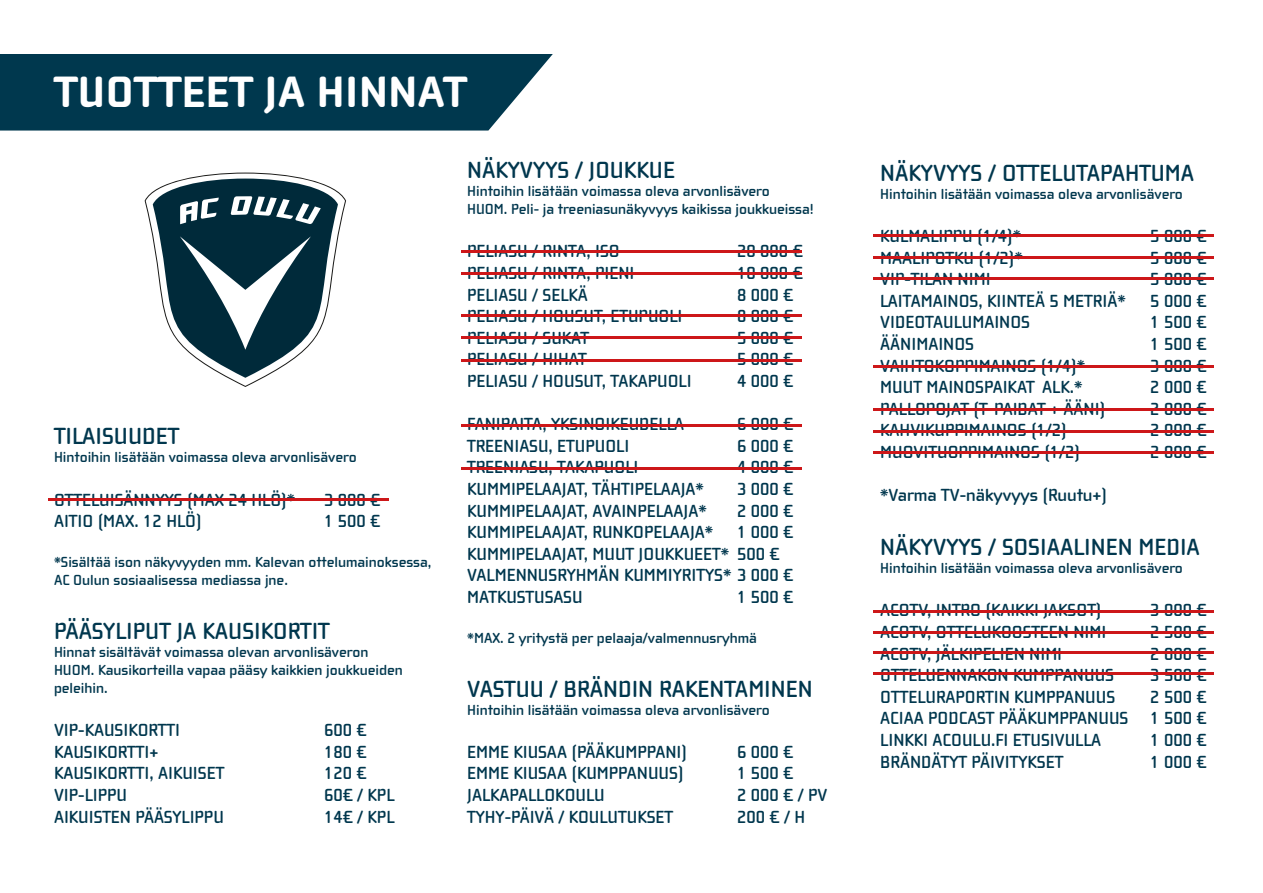
<style>
.page{position:relative;width:1263px;height:893px;background:#fff}
.page>*{position:absolute;margin:0;border:0;box-sizing:border-box;transform-origin:0 0}
.t1{font:800 45px "Cholla Wide OT";color:#fff}
.t2{font:700 24px "Cholla Wide OT";color:#00374e}
.t3{font:700 18px/21.6px "Cholla Wide OT";color:#00374e}
.t4{font:700 15px/18px "Cholla Wide OT";color:#00374e}
</style>
<div class="page">
<svg style="left:145px;top:173px;width:201px;height:214px"></svg>
<svg style="left:0;top:54px;width:553px;height:77px;background:#104459"></svg>
<hr style="left:874px;top:431px;width:340px;height:2px;background:#cd1719">
<hr style="left:874px;top:408px;width:340px;height:2px;background:#cd1719">
<hr style="left:874px;top:631px;width:340px;height:2px;background:#cd1719">
<hr style="left:874px;top:610px;width:340px;height:2px;background:#cd1719">
<hr style="left:461px;top:359px;width:340px;height:2px;background:#cd1719">
<hr style="left:461px;top:424px;width:340px;height:2px;background:#cd1719">
<hr style="left:461px;top:468px;width:340px;height:2px;background:#cd1719">
<hr style="left:874px;top:366px;width:340px;height:2px;background:#cd1719">
<hr style="left:461px;top:337px;width:340px;height:2px;background:#cd1719">
<hr style="left:874px;top:235px;width:340px;height:2px;background:#cd1719">
<hr style="left:874px;top:277px;width:340px;height:3px;background:#cd1719">
<hr style="left:874px;top:652px;width:340px;height:2px;background:#cd1719">
<hr style="left:48px;top:498px;width:340px;height:2px;background:#cd1719">
<hr style="left:874px;top:452px;width:340px;height:2px;background:#cd1719">
<hr style="left:874px;top:673px;width:340px;height:2px;background:#cd1719">
<hr style="left:461px;top:251px;width:340px;height:2px;background:#cd1719">
<hr style="left:461px;top:314px;width:340px;height:2px;background:#cd1719">
<hr style="left:461px;top:272px;width:340px;height:2px;background:#cd1719">
<hr style="left:874px;top:256px;width:340px;height:2px;background:#cd1719">
<h1 class="t1" style="left:54px;top:68px;width:414px">TUOTTEET JA HINNAT</h1>
<h2 class="t2" style="left:54px;top:424px;width:127px">TILAISUUDET</h2>
<p class="t4" style="left:54px;top:449px;width:304px">Hintoihin lisätään voimassa oleva arvonlisävero</p>
<p class="t3" style="left:54px;top:489px;width:243px">OTTELUISÄNNYYS (MAX 24 HLÖ)*</p>
<p class="t3" style="left:324px;top:489px;width:58px">3 000 €</p>
<p class="t3" style="left:54px;top:511px;width:149px">AITIO (MAX. 12 HLÖ)</p>
<p class="t3" style="left:324px;top:511px;width:58px">1 500 €</p>
<p class="t4" style="left:54px;top:553px;width:379px">*Sisältää ison näkyvyyden mm. Kalevan ottelumainoksessa,<br>AC Oulun sosiaalisessa mediassa jne.</p>
<h2 class="t2" style="left:54px;top:618px;width:277px">PÄÄSYLIPUT JA KAUSIKORTIT</h2>
<p class="t4" style="left:54px;top:643px;width:350px">Hinnat sisältävät voimassa olevan arvonlisäveron<br>HUOM. Kausikorteilla vapaa pääsy kaikkien joukkueiden peleihin.</p>
<p class="t3" style="left:54px;top:719px;width:128px">VIP-KAUSIKORTTI</p>
<p class="t3" style="left:324px;top:719px;width:44px">600 €</p>
<p class="t3" style="left:54px;top:741px;width:106px">KAUSIKORTTI+</p>
<p class="t3" style="left:324px;top:741px;width:44px">180 €</p>
<p class="t3" style="left:54px;top:763px;width:172px">KAUSIKORTTI, AIKUISET</p>
<p class="t3" style="left:324px;top:763px;width:44px">120 €</p>
<p class="t3" style="left:54px;top:784px;width:75px">VIP-LIPPU</p>
<p class="t3" style="left:324px;top:784px;width:72px">60€ / KPL</p>
<p class="t3" style="left:54px;top:806px;width:171px">AIKUISTEN PÄÄSYLIPPU</p>
<p class="t3" style="left:324px;top:806px;width:72px">14€ / KPL</p>
<h2 class="t2" style="left:467px;top:157px;width:209px">NÄKYVYYS / JOUKKUE</h2>
<p class="t4" style="left:467px;top:182px;width:348px">Hintoihin lisätään voimassa oleva arvonlisävero<br>HUOM. Peli- ja treeniasunäkyvyys kaikissa joukkueissa!</p>
<p class="t3" style="left:467px;top:241px;width:154px">PELIASU / RINTA, ISO</p>
<p class="t3" style="left:737px;top:241px;width:67px">20 000 €</p>
<p class="t3" style="left:467px;top:262px;width:169px">PELIASU / RINTA, PIENI</p>
<p class="t3" style="left:737px;top:262px;width:67px">10 000 €</p>
<p class="t3" style="left:467px;top:284px;width:122px">PELIASU / SELKÄ</p>
<p class="t3" style="left:737px;top:284px;width:58px">8 000 €</p>
<p class="t3" style="left:467px;top:306px;width:217px">PELIASU / HOUSUT, ETUPUOLI</p>
<p class="t3" style="left:737px;top:306px;width:58px">8 000 €</p>
<p class="t3" style="left:467px;top:327px;width:124px">PELIASU / SUKAT</p>
<p class="t3" style="left:737px;top:327px;width:58px">5 000 €</p>
<p class="t3" style="left:467px;top:349px;width:121px">PELIASU / HIHAT</p>
<p class="t3" style="left:737px;top:349px;width:58px">5 000 €</p>
<p class="t3" style="left:467px;top:370px;width:226px">PELIASU / HOUSUT, TAKAPUOLI</p>
<p class="t3" style="left:737px;top:370px;width:58px">4 000 €</p>
<p class="t3" style="left:467px;top:414px;width:219px">FANIPAITA, YKSINOIKEUDELLA</p>
<p class="t3" style="left:737px;top:414px;width:58px">6 000 €</p>
<p class="t3" style="left:467px;top:435px;width:164px">TREENIASU, ETUPUOLI</p>
<p class="t3" style="left:737px;top:435px;width:58px">6 000 €</p>
<p class="t3" style="left:467px;top:457px;width:173px">TREENIASU, TAKAPUOLI</p>
<p class="t3" style="left:737px;top:457px;width:58px">4 000 €</p>
<p class="t3" style="left:467px;top:478px;width:238px">KUMMIPELAAJAT, TÄHTIPELAAJA*</p>
<p class="t3" style="left:737px;top:478px;width:58px">3 000 €</p>
<p class="t3" style="left:467px;top:500px;width:241px">KUMMIPELAAJAT, AVAINPELAAJA*</p>
<p class="t3" style="left:737px;top:500px;width:58px">2 000 €</p>
<p class="t3" style="left:467px;top:522px;width:248px">KUMMIPELAAJAT, RUNKOPELAAJA*</p>
<p class="t3" style="left:467px;top:522px;width:328px;text-indent:270px">1 000 €<br>KUMMIPELAAJAT, MUUT JOUKKUEET* 500 €<br>VALMENNUSRYHMÄN KUMMIYRITYS* 3 000 €<br>MATKUSTUSASU</p>
<p class="t3" style="left:737px;top:586px;width:58px">1 500 €</p>
<p class="t4" style="left:467px;top:629px;width:291px">*MAX. 2 yritystä per pelaaja/valmennusryhmä</p>
<h2 class="t2" style="left:467px;top:676px;width:347px">VASTUU / BRÄNDIN RAKENTAMINEN</h2>
<p class="t4" style="left:467px;top:701px;width:304px">Hintoihin lisätään voimassa oleva arvonlisävero</p>
<p class="t3" style="left:467px;top:741px;width:221px">EMME KIUSAA (PÄÄKUMPPANI)</p>
<p class="t3" style="left:737px;top:741px;width:58px">6 000 €</p>
<p class="t3" style="left:467px;top:763px;width:218px">EMME KIUSAA (KUMPPANUUS)</p>
<p class="t3" style="left:737px;top:763px;width:58px">1 500 €</p>
<p class="t3" style="left:467px;top:784px;width:139px">JALKAPALLOKOULU</p>
<p class="t3" style="left:737px;top:784px;width:92px">2 000 € / PV</p>
<p class="t3" style="left:467px;top:806px;width:208px">TYHY-PÄIVÄ / KOULUTUKSET</p>
<p class="t3" style="left:737px;top:806px;width:70px">200 € / H</p>
<h2 class="t2" style="left:880px;top:160px;width:315px">NÄKYVYYS / OTTELUTAPAHTUMA</h2>
<p class="t4" style="left:880px;top:185px;width:304px">Hintoihin lisätään voimassa oleva arvonlisävero</p>
<p class="t3" style="left:880px;top:225px;width:143px">KULMALIPPU (1/4)*</p>
<p class="t3" style="left:1150px;top:225px;width:58px">5 000 €</p>
<p class="t3" style="left:880px;top:247px;width:144px">MAALIPOTKU (1/2)*</p>
<p class="t3" style="left:1150px;top:247px;width:58px">5 000 €</p>
<p class="t3" style="left:880px;top:269px;width:112px">VIP-TILAN NIMI</p>
<p class="t3" style="left:1150px;top:269px;width:58px">5 000 €</p>
<p class="t3" style="left:880px;top:290px;width:247px">LAITAMAINOS, KIINTEÄ 5 METRIÄ*</p>
<p class="t3" style="left:1150px;top:290px;width:58px">5 000 €</p>
<p class="t3" style="left:880px;top:312px;width:151px">VIDEOTAULUMAINOS</p>
<p class="t3" style="left:1150px;top:312px;width:58px">1 500 €</p>
<p class="t3" style="left:880px;top:333px;width:95px">ÄÄNIMAINOS</p>
<p class="t3" style="left:1150px;top:333px;width:58px">1 500 €</p>
<p class="t3" style="left:880px;top:355px;width:206px">VAIHTOKOPPIMAINOS (1/4)*</p>
<p class="t3" style="left:1150px;top:355px;width:58px">3 000 €</p>
<p class="t3" style="left:880px;top:377px;width:204px">MUUT MAINOSPAIKAT ALK.*</p>
<p class="t3" style="left:1150px;top:377px;width:58px">2 000 €</p>
<p class="t3" style="left:880px;top:398px;width:226px">PALLOPOJAT (T-PAIDAT + ÄÄNI)</p>
<p class="t3" style="left:1150px;top:398px;width:58px">2 000 €</p>
<p class="t3" style="left:880px;top:420px;width:188px">KAHVIKUPPIMAINOS (1/2)</p>
<p class="t3" style="left:1150px;top:420px;width:58px">2 000 €</p>
<p class="t3" style="left:880px;top:441px;width:201px">MUOVITUOPPIMAINOS (1/2)</p>
<p class="t3" style="left:1150px;top:441px;width:58px">2 000 €</p>
<p class="t3" style="left:880px;top:485px;width:228px">*Varma TV-näkyvyys (Ruutu+)</p>
<h2 class="t2" style="left:880px;top:534px;width:321px">NÄKYVYYS / SOSIAALINEN MEDIA</h2>
<p class="t4" style="left:880px;top:559px;width:304px">Hintoihin lisätään voimassa oleva arvonlisävero</p>
<p class="t3" style="left:880px;top:600px;width:223px">ACOTV, INTRO (KAIKKI JAKSOT)</p>
<p class="t3" style="left:1150px;top:600px;width:58px">3 000 €</p>
<p class="t3" style="left:880px;top:621px;width:228px">ACOTV, OTTELUKOOSTEEN NIMI</p>
<p class="t3" style="left:1150px;top:621px;width:58px">2 500 €</p>
<p class="t3" style="left:880px;top:643px;width:183px">ACOTV, JÄLKIPELIEN NIMI</p>
<p class="t3" style="left:1150px;top:643px;width:58px">2 000 €</p>
<p class="t3" style="left:880px;top:665px;width:235px">OTTELUENNAKON KUMPPANUUS</p>
<p class="t3" style="left:1150px;top:665px;width:58px">3 500 €</p>
<p class="t3" style="left:880px;top:686px;width:236px">OTTELURAPORTIN KUMPPANUUS</p>
<p class="t3" style="left:880px;top:686px;width:328px;text-align:justify;text-indent:270px">2 500 € ACIAA PODCAST PÄÄKUMPPANUUS 1 500 € LINKKI ACOULU.FI ETUSIVULLA</p>
<p class="t3" style="left:1150px;top:729px;width:58px">1 000 €</p>
<p class="t3" style="left:880px;top:751px;width:185px">BRÄNDÄTYT PÄIVITYKSET</p>
<p class="t3" style="left:1150px;top:751px;width:58px">1 000 €</p>
</div>
